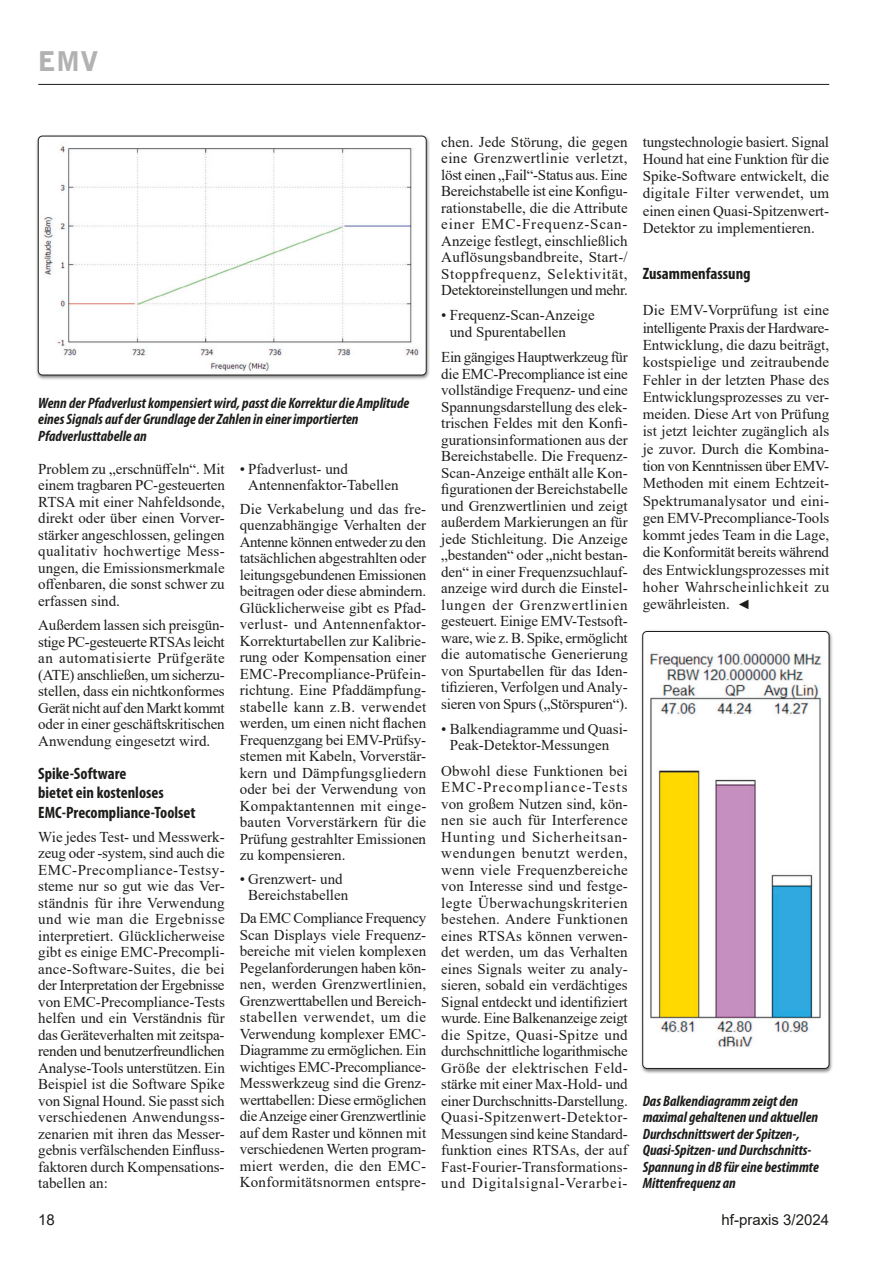
<style>
.page{position:relative;width:893px;height:1263px;background:#fff}
.page>*{position:absolute;margin:0;border:0;box-sizing:border-box;transform-origin:0 0}
.t1{font:900 27px "Bell Gothic BT";color:#b2b2b2}
.t2{font:700 condensed 16.5px/19.5px "Myriad Pro";color:#1d1d1b}
.t3{font:15px/16.5px "Times New Roman";color:#1d1d1b;text-align:justify}
.t4{font:italic 700 condensed 15px/16.5px "Myriad Pro";color:#1d1d1b}
.t5{font:15px "Arial";color:#1d1d1b}
.s1{font-style:italic;font-size:13.5px}
</style>
<div class="page">
<hr style="left:38px;top:84px;width:791px;height:1px;background:#1d1d1b">
<div style="left:35px;top:134px;width:396px;height:246px;background:#1d1d1b;opacity:.6"></div>
<img style="left:38px;top:136px;width:388px;height:239px">
<div style="left:38px;top:136px;width:388px;height:239px;border:1px solid #1d1d1b;border-radius:4px"></div>
<div style="left:640px;top:629px;width:194px;height:445px;background:#1d1d1b;opacity:.6"></div>
<div style="left:643px;top:631px;width:186px;height:437px;background:#fff;border-radius:4px"></div>
<img style="left:649px;top:653px;width:173px;height:394px">
<div style="left:642px;top:631px;width:187px;height:437px;border:1px solid #1d1d1b;border-radius:4px"></div>
<h1 class="t1" style="left:38px;top:44px;width:62px">EMV</h1>
<p class="t4" style="left:38px;top:394px;width:372px">Wenn der Pfadverlust kompensiert wird, passt die Korrektur die Amplitude eines Signals auf der Grundlage der Zahlen in einer importierten<br>Pfadverlusttabelle an</p>
<p class="t3" style="left:38px;top:460px;width:188px">Problem zu „erschnüffeln“. Mit einem tragbaren PC-gesteuerten RTSA mit einer Nahfeldsonde, direkt oder über einen Vorver&shy;stärker angeschlossen, gelingen qualitativ hochwertige Mess&shy;ungen, die Emissionsmerkmale offenbaren, die sonst schwer zu erfassen sind.</p>
<p class="t3" style="left:38px;top:616px;width:188px">Außerdem lassen sich preisgün&shy;stige PC-gesteuerte RTSAs leicht an automatisierte Prüfgeräte (ATE) anschließen, um sicherzu&shy;stellen, dass ein nichtkonformes Gerät nicht auf den Markt kommt oder in einer geschäftskritischen Anwendung eingesetzt wird.</p>
<p class="t2" style="left:38px;top:763px;width:159px">Spike-Software<br>bietet ein kostenloses<br>EMC-Precompliance-Toolset</p>
<p class="t3" style="left:38px;top:828px;width:188px">Wie jedes Test- und Messwerk&shy;zeug oder -system, sind auch die EMC-Precompliance-Testsy&shy;steme nur so gut wie das Ver&shy;ständnis für ihre Verwendung und wie man die Ergebnisse interpretiert. Glücklicherweise gibt es einige EMC-Precompli&shy;ance-Software-Suites, die bei der Interpretation der Ergebnisse von EMC-Precompliance-Tests helfen und ein Verständnis für das Geräteverhalten mit zeitspa&shy;renden und benutzerfreundlichen Analyse-Tools unterstützen. Ein Beispiel ist die Software Spike von Signal Hound. Sie passt sich verschiedenen Anwendungss&shy;zenarien mit ihren das Messer&shy;gebnis verfälschenden Einfluss&shy;faktoren durch Kompensations&shy;tabellen an:</p>
<p class="t3" style="left:248px;top:460px;width:152px;text-indent:-9px">• Pfadverlust- und<br>Antennenfaktor-Tabellen</p>
<p class="t3" style="left:240px;top:500px;width:188px">Die Verkabelung und das fre&shy;quenzabhängige Verhalten der Antenne können entweder zu den tatsächlichen abgestrahlten oder leitungsgebundenen Emissionen beitragen oder diese abmindern.<br>Glücklicherweise gibt es Pfad&shy;verlust- und Antennenfaktor-Korrekturtabellen zur Kalibrie&shy;rung oder Kompensation einer EMC-Precompliance-Prüfein&shy;richtung. Eine Pfaddämpfung&shy;stabelle kann z.B. verwendet werden, um einen nicht flachen Frequenzgang bei EMV-Prüfsy&shy;stemen mit Kabeln, Vorverstär&shy;kern und Dämpfungsgliedern oder bei der Verwendung von Kompaktantennen mit einge&shy;bauten Vorverstärkern für die Prüfung gestrahlter Emissionen zu kompensieren.</p>
<p class="t3" style="left:240px;top:870px;width:110px;text-align:center">• Grenzwert- und<br>Bereichstabellen</p>
<p class="t3" style="left:240px;top:910px;width:188px">Da EMC Compliance Frequency Scan Displays viele Frequenz&shy;bereiche mit vielen komplexen Pegelanforderungen haben kön&shy;nen, werden Grenzwertlinien, Grenzwerttabellen und Bereich&shy;stabellen verwendet, um die Verwendung komplexer EMC-Diagramme zu ermöglichen. Ein wichtiges EMC-Precompliance-Messwerkzeug sind die Grenz&shy;werttabellen: Diese ermöglichen die Anzeige einer Grenzwertlinie auf dem Raster und können mit verschiedenen Werten program&shy;miert werden, die den EMC-Konformitätsnormen entspre-</p>
<p class="t3" style="left:441px;top:133px;width:188px">chen. Jede Störung, die gegen eine Grenzwertlinie verletzt, löst einen „Fail“-Status aus. Eine Bereichstabelle ist eine Konfigu&shy;rationstabelle, die die Attribute einer EMC-Frequenz-Scan-Anzeige festlegt, einschließlich Auflösungsbandbreite, Start-/ Stoppfrequenz, Selektivität, Detektoreinstellungen und mehr.</p>
<p class="t3" style="left:450px;top:307px;width:146px;text-indent:-9px">• Frequenz-Scan-Anzeige und Spurentabellen</p>
<p class="t3" style="left:441px;top:348px;width:188px">Ein gängiges Hauptwerkzeug für die EMC-Precompliance ist eine vollständige Frequenz- und eine Spannungsdarstellung des elek&shy;trischen Feldes mit den Konfi&shy;gurationsinformationen aus der Bereichstabelle. Die Frequenz-Scan-Anzeige enthält alle Kon&shy;figurationen der Bereichstabelle und Grenzwertlinien und zeigt außerdem Markierungen an für jede Stichleitung. Die Anzeige „bestanden“ oder „nicht bestan&shy;den“ in einer Frequenzsuchlauf&shy;anzeige wird durch die Einstel&shy;lungen der Grenzwertlinien gesteuert. Einige EMV-Testsoft&shy;ware, wie z. B. Spike, ermöglicht die automatische Generierung von Spurtabellen für das Iden&shy;tifizieren, Verfolgen und Analy&shy;sieren von Spurs („Störspuren“).</p>
<p class="t3" style="left:450px;top:720px;width:180px;text-indent:-9px">• Balkendiagramme und Quasi-<br>Peak-Detektor-Messungen</p>
<p class="t3" style="left:441px;top:762px;width:188px">Obwohl diese Funktionen bei EMC-Precompliance-Tests von großem Nutzen sind, kön&shy;nen sie auch für Interference Hunting und Sicherheitsan&shy;wendungen benutzt werden, wenn viele Frequenzbereiche von Interesse sind und festge&shy;legte Überwachungskriterien bestehen. Andere Funktionen eines RTSAs können verwen&shy;det werden, um das Verhalten eines Signals weiter zu analy&shy;sieren, sobald ein verdächtiges Signal entdeckt und identifiziert wurde. Eine Balkenanzeige zeigt die Spitze, Quasi-Spitze und durchschnittliche logarithmische Größe der elektrischen Feld&shy;stärke mit einer Max-Hold- und einer Durchschnitts-Darstellung.<br>Quasi-Spitzenwert-Detektor-Messungen sind keine Standard&shy;funktion eines RTSAs, der auf Fast-Fourier-Transformations&shy;und Digitalsignal-Verarbei-</p>
<p class="t3" style="left:643px;top:132px;width:188px;line-height:17.2px">tungstechnologie basiert. Signal Hound hat eine Funktion für die Spike-Software entwickelt, die digitale Filter verwendet, um einen einen Quasi-Spitzenwert-Detektor zu implementieren.</p>
<p class="t2" style="left:643px;top:263px;width:109px">Zusammenfassung</p>
<p class="t3" style="left:643px;top:301px;width:188px;line-height:17.2px">Die EMV-Vorprüfung ist eine intelligente Praxis der Hardware-Entwicklung, die dazu beiträgt, kostspielige und zeitraubende Fehler in der letzten Phase des Entwicklungsprozesses zu ver&shy;meiden. Diese Art von Prüfung ist jetzt leichter zugänglich als je zuvor. Durch die Kombina&shy;tion von Kenntnissen über EMV-Methoden mit einem Echtzeit-Spektrumanalysator und eini&shy;gen EMV-Precompliance-Tools kommt jedes Team in die Lage, die Konformität bereits während des Entwicklungsprozesses mit hoher Wahrscheinlichkeit zu gewährleisten. <span class="s1">◄</span></p>
<p class="t4" style="left:643px;top:1092px;width:178px">Das Balkendiagramm zeigt den maximal gehaltenen und aktuellen<br>Durchschnittswert der Spitzen-,<br>Quasi-Spitzen- und Durchschnitts-<br>Spannung in dB für eine bestimmte<br>Mittenfrequenz an</p>
<p class="t5" style="left:38px;top:1209px;width:18px">18</p>
<p class="t5" style="left:722px;top:1209px;width:109px">hf-praxis 3/2024</p>
</div>
